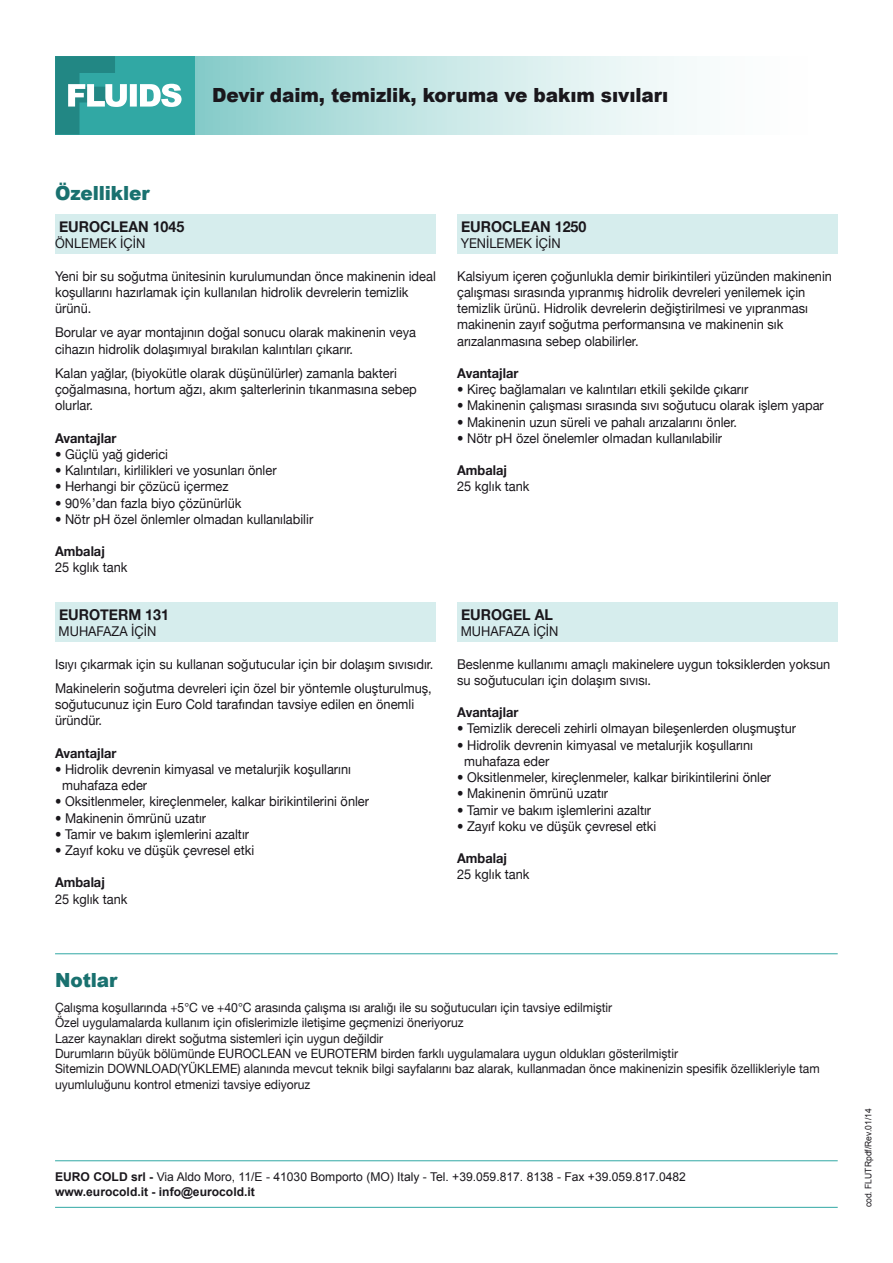
<style>
.page{position:relative;width:893px;height:1263px;background:#fff}
.page>*{position:absolute;margin:0;border:0;box-sizing:border-box;transform-origin:0 0}
.t1{font:900 19.5px "Arial";letter-spacing:-.005em;color:#1a171c;scale:.95 1}
.t2{font:900 19.5px "Arial";letter-spacing:-.005em;color:#19716f;scale:.95 1}
.t3{font:700 15px "Helvetica Neue";color:#1a171c;scale:.95 1}
.t4{font:13.5px/16.2px "Helvetica Neue";color:#1a171c;scale:.95 1}
.t5{font:700 13.5px "Helvetica Neue";color:#1a171c;scale:.95 1}
.t6{font:12.75px/15.3px "Helvetica Neue";color:#1a171c;scale:.95 1}
.t7{font:12.15px/15.3px "Arial";color:#1a171c}
.t8{font:9px "Arial";color:#1a171c;scale:.95 1}
.s1{font-weight:700}
</style>
<div class="page">
<div style="left:55px;top:602px;width:381px;height:40px;background:#d6eded"></div>
<div style="left:457px;top:602px;width:381px;height:40px;background:#d6eded"></div>
<div style="left:55px;top:214px;width:381px;height:40px;background:#d6eded"></div>
<div style="left:457px;top:214px;width:381px;height:40px;background:#d6eded"></div>
<hr style="left:55px;top:1207px;width:783px;height:1px;background:#31a8a4">
<hr style="left:55px;top:1160px;width:783px;height:1px;background:#31a8a4">
<div style="left:55px;top:56px;width:140px;height:79px;background:#31a8a4"></div>
<svg style="left:55px;top:56px;width:127px;height:78px"></svg>
<div style="left:195px;top:56px;width:643px;height:79px;background:linear-gradient(to right,#92d1cf,#fff)"></div>
<hr style="left:55px;top:953px;width:783px;height:1px;background:#31a8a4">
<h1 class="t2" style="left:55px;top:179px;width:101px">Özellikler</h1>
<h1 class="t1" style="left:212px;top:81px;width:481px">Devir daim, temizlik, koruma ve bakım sıvıları</h1>
<p class="t3" style="left:59px;top:213px;width:133px">EUROCLEAN 1045</p>
<p class="t4" style="left:55px;top:234px;width:97px">ÖNLEMEK İÇİN</p>
<p class="t4" style="left:55px;top:267px;width:402px">Yeni bir su soğutma ünitesinin kurulumundan önce makinenin ideal koşullarını hazırlamak için kullanılan hidrolik devrelerin temizlik ürünü.</p>
<p class="t4" style="left:55px;top:324px;width:382px">Borular ve ayar montajının doğal sonucu olarak makinenin veya cihazın hidrolik dolaşımıyal bırakılan kalıntıları çıkarır.</p>
<p class="t4" style="left:55px;top:364px;width:382px">Kalan yağlar, (biyokütle olarak düşünülürler) zamanla bakteri çoğalmasına, hortum ağzı, akım şalterlerinin tıkanmasına sebep olurlar.</p>
<p class="t5" style="left:55px;top:426px;width:66px">Avantajlar</p>
<p class="t4" style="left:55px;top:445px;width:121px">• Güçlü yağ giderici</p>
<p class="t4" style="left:55px;top:461px;width:235px">• Kalıntıları, kirlilikleri ve yosunları önler</p>
<p class="t4" style="left:55px;top:477px;width:184px">• Herhangi bir çözücü içermez</p>
<p class="t4" style="left:55px;top:494px;width:198px">• 90%’dan fazla biyo çözünürlük</p>
<p class="t4" style="left:55px;top:510px;width:273px">• Nötr pH özel önlemler olmadan kullanılabilir</p>
<p class="t5" style="left:55px;top:539px;width:54px">Ambalaj</p>
<p class="t4" style="left:55px;top:558px;width:78px">25 kglık tank</p>
<p class="t3" style="left:59px;top:601px;width:117px">EUROTERM 131</p>
<p class="t4" style="left:59px;top:622px;width:104px">MUHAFAZA İÇİN</p>
<p class="t4" style="left:55px;top:651px;width:400px;line-height:24.3px">Isıyı çıkarmak için su kullanan soğutucular için bir dolaşım sıvısıdır.<br>Makinelerin soğutma devreleri için özel bir yöntemle oluşturulmuş,</p>
<p class="t4" style="left:55px;top:695px;width:380px">soğutucunuz için Euro Cold tarafından tavsiye edilen en önemli üründür.</p>
<p class="t5" style="left:55px;top:741px;width:66px">Avantajlar</p>
<p class="t4" style="left:62px;top:760px;width:306px;text-indent:-7px">• Hidrolik devrenin kimyasal ve metalurjik koşullarını muhafaza eder</p>
<p class="t4" style="left:55px;top:792px;width:332px">• Oksitlenmeler, kireçlenmeler, kalkar birikintilerini önler</p>
<p class="t4" style="left:55px;top:809px;width:161px">• Makinenin ömrünü uzatır</p>
<p class="t4" style="left:55px;top:825px;width:206px">• Tamir ve bakım işlemlerini azaltır</p>
<p class="t4" style="left:55px;top:841px;width:211px">• Zayıf koku ve düşük çevresel etki</p>
<p class="t5" style="left:55px;top:870px;width:54px">Ambalaj</p>
<p class="t4" style="left:55px;top:890px;width:78px">25 kglık tank</p>
<p class="t3" style="left:461px;top:213px;width:133px">EUROCLEAN 1250</p>
<p class="t4" style="left:461px;top:234px;width:107px">YENİLEMEK İÇİN</p>
<p class="t4" style="left:457px;top:267px;width:396px">Kalsiyum içeren çoğunlukla demir birikintileri yüzünden makinenin çalışması sırasında yıpranmış hidrolik devreleri yenilemek için temizlik ürünü. Hidrolik devrelerin değiştirilmesi ve yıpranması makinenin zayıf soğutma performansına ve makinenin sık arızalanmasına sebep olabilirler.</p>
<p class="t5" style="left:457px;top:361px;width:66px">Avantajlar</p>
<p class="t4" style="left:457px;top:380px;width:308px">• Kireç bağlamaları ve kalıntıları etkili şekilde çıkarır</p>
<p class="t4" style="left:457px;top:396px;width:388px">• Makinenin çalışması sırasında sıvı soğutucu olarak işlem yapar</p>
<p class="t4" style="left:457px;top:413px;width:296px">• Makinenin uzun süreli ve pahalı arızalarını önler.</p>
<p class="t4" style="left:457px;top:429px;width:281px">• Nötr pH özel önelemler olmadan kullanılabilir</p>
<p class="t5" style="left:457px;top:458px;width:54px">Ambalaj</p>
<p class="t4" style="left:457px;top:477px;width:78px">25 kglık tank</p>
<p class="t3" style="left:461px;top:601px;width:98px">EUROGEL AL</p>
<p class="t4" style="left:461px;top:622px;width:104px">MUHAFAZA İÇİN</p>
<p class="t4" style="left:457px;top:655px;width:394px">Beslenme kullanımı amaçlı makinelere uygun toksiklerden yoksun su soğutucuları için dolaşım sıvısı.</p>
<p class="t5" style="left:457px;top:700px;width:66px">Avantajlar</p>
<p class="t4" style="left:457px;top:720px;width:358px">• Temizlik dereceli zehirli olmayan bileşenlerden oluşmuştur</p>
<p class="t4" style="left:464px;top:736px;width:306px;text-indent:-7px">• Hidrolik devrenin kimyasal ve metalurjik koşullarını muhafaza eder</p>
<p class="t4" style="left:457px;top:768px;width:332px">• Oksitlenmeler, kireçlenmeler, kalkar birikintilerini önler</p>
<p class="t4" style="left:457px;top:784px;width:161px">• Makinenin ömrünü uzatır</p>
<p class="t4" style="left:457px;top:801px;width:206px">• Tamir ve bakım işlemlerini azaltır</p>
<p class="t4" style="left:457px;top:817px;width:211px">• Zayıf koku ve düşük çevresel etki</p>
<p class="t5" style="left:457px;top:846px;width:54px">Ambalaj</p>
<p class="t4" style="left:457px;top:865px;width:78px">25 kglık tank</p>
<h1 class="t2" style="left:55px;top:966px;width:67px">Notlar</h1>
<p class="t6" style="left:55px;top:999px;width:806px">Çalışma koşullarında +5°C ve +40°C arasında çalışma ısı aralığı ile su soğutucuları için tavsiye edilmiştir<br>Özel uygulamalarda kullanım için ofislerimizle iletişime geçmenizi öneriyoruz<br>Lazer kaynakları direkt soğutma sistemleri için uygun değildir<br>Durumların büyük bölümünde EUROCLEAN ve EUROTERM birden farklı uygulamalara uygun oldukları gösterilmiştir<br>Sitemizin DOWNLOAD(YÜKLEME) alanında mevcut teknik bilgi sayfalarını baz alarak, kullanmadan önce makinenizin spesifik özellikleriyle tam uyumluluğunu kontrol etmenizi tavsiye ediyoruz</p>
<p class="t7" style="left:55px;top:1168px;width:632px"><span class="s1">EURO COLD srl -</span> Via Aldo Moro, 11/E - 41030 Bomporto (MO) Italy - Tel. +39.059.817. 8138 - Fax +39.059.817.0482 <span class="s1">www.eurocold.it - info@eurocold.it</span></p>
<p class="t8" style="left:863px;top:1207px;width:105px;rotate:-90deg">cod. FLUTRpdf/Rev.01/14</p>
</div>
